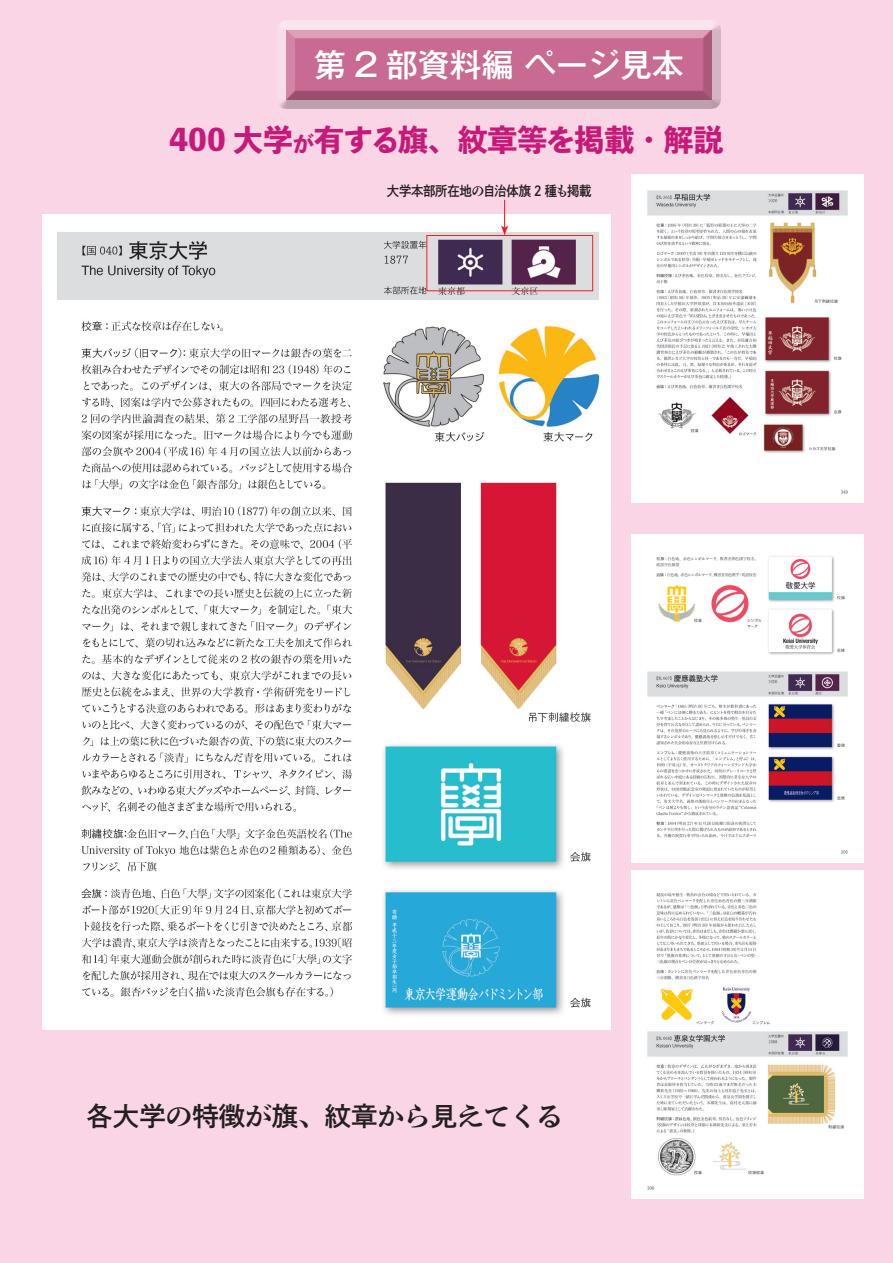
<style>
.page{position:relative;width:893px;height:1263px;background:#fad5e5}
.page>*{position:absolute;margin:0;border:0;box-sizing:border-box;transform-origin:0 0}
.t1{font:500 31.95px "Gothic MB101";color:#fff}
.t2{font:29.7px "Toppan Bunkyu Midashi Go Std EB";color:#c71a78}
.t3{font:26.55px "DNP Shuei Anti Std B";color:#231f20}
.t4{font:13.8px "DNP Shuei Anti Std B";letter-spacing:-.025em;color:#231f20;scale:.9 1}
.s1{font-size:21.3px}
</style>
<div class="page">
<div style="left:277px;top:20px;width:441px;height:84px;background:#fbe4ee"></div>
<div style="left:278px;top:24px;width:443px;height:85px;background:#231f20;opacity:.75"></div>
<img style="left:43px;top:214px;width:568px;height:815px">
<div style="left:427px;top:235px;width:166px;height:56px;border:1px solid #ee1d23"></div>
<img style="left:631px;top:174px;width:232px;height:328px">
<img style="left:631px;top:870px;width:232px;height:328px">
<img style="left:631px;top:534px;width:232px;height:328px">
<svg style="left:501px;top:200px;width:7px;height:35px"></svg>
<p class="t1" style="left:314px;top:42px;width:371px">第 2 部資料編 ページ見本</p>
<p class="t2" style="left:170px;top:117px;width:555px">400 大学<span class="s1">が</span>有する旗、紋章等を掲載・解説</p>
<p class="t4" style="left:387px;top:182px;width:229px">大学本部所在地の自治体旗 2 種も掲載</p>
<p class="t3" style="left:86px;top:1098px;width:478px">各大学の特徴が旗、紋章から見えてくる</p>
</div>
